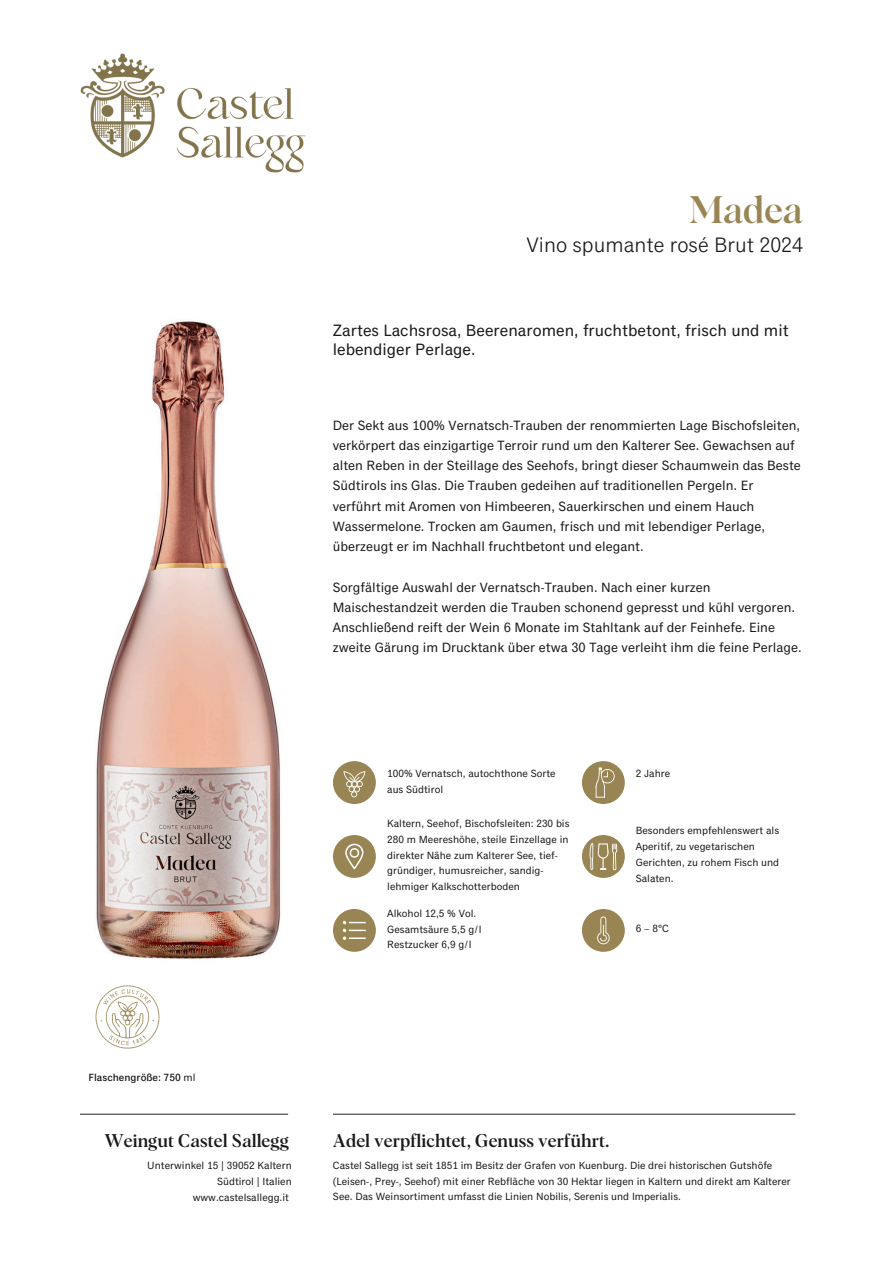
<style>
.page{position:relative;width:894px;height:1264px;background:#fff}
.page>*{position:absolute;margin:0;border:0;box-sizing:border-box;transform-origin:0 0}
.t1{font:500 37.5px "Albra Display";color:#998554}
.t2{font:21px "Classic Grotesque Pro";color:#1a1a19}
.t3{font:500 18px "Albra";color:#1a1a19}
.t4{font:16.5px/19.2px "Classic Grotesque Pro";color:#1a1a19}
.t5{font:13.5px/20.2px "Classic Grotesque Pro";color:#1a1a19}
.t6{font:10.5px/15.8px "Classic Grotesque Pro";color:#1a1a19}
.t7{font:500 10.5px "Classic Grotesque Pro";color:#1a1a19}
.s1{font-weight:400}
</style>
<div class="page">
<img style="left:95px;top:985px;width:65px;height:64px">
<img style="left:96px;top:321px;width:185px;height:638px">
<img style="left:80px;top:53px;width:226px;height:120px">
<hr style="left:80px;top:1113px;width:208px;height:1px;background:#3d3935">
<hr style="left:333px;top:1113px;width:462px;height:1px;background:#3d3935">
<div style="left:333px;top:835px;width:43px;height:42px;background:#998554;border-radius:50%"></div>
<svg style="left:345px;top:843px;width:18px;height:26px"></svg>
<div style="left:333px;top:909px;width:43px;height:42px;background:#998554;border-radius:50%"></div>
<svg style="left:342px;top:920px;width:24px;height:20px"></svg>
<div style="left:333px;top:761px;width:43px;height:43px;background:#998554;border-radius:50%"></div>
<svg style="left:343px;top:771px;width:22px;height:26px"></svg>
<div style="left:581px;top:761px;width:43px;height:43px;background:#998554;border-radius:50%"></div>
<svg style="left:595px;top:767px;width:19px;height:30px"></svg>
<div style="left:581px;top:909px;width:43px;height:42px;background:#998554;border-radius:50%"></div>
<svg style="left:597px;top:916px;width:12px;height:28px"></svg>
<div style="left:581px;top:835px;width:43px;height:42px;background:#998554;border-radius:50%"></div>
<svg style="left:589px;top:842px;width:28px;height:28px"></svg>
<p class="t1" style="left:688px;top:193px;width:115px">Madea</p>
<h6 class="t2" style="left:526px;top:231px;width:278px">Vino spumante rosé Brut 2024</h6>
<p class="t4" style="left:333px;top:321px;width:457px">Zartes Lachsrosa, Beerenaromen, fruchtbetont, frisch und mit lebendiger Perlage.</p>
<h5 class="t5" style="left:333px;top:415px;width:469px">Der Sekt aus 100% Vernatsch-Trauben der renommierten Lage Bischofsleiten, verkörpert das einzigartige Terroir rund um den Kalterer See. Gewachsen auf alten Reben in der Steillage des Seehofs, bringt dieser Schaumwein das Beste Südtirols ins Glas. Die Trauben gedeihen auf traditionellen Pergeln. Er verführt mit Aromen von Himbeeren, Sauerkirschen und einem Hauch Wassermelone. Trocken am Gaumen, frisch und mit lebendiger Perlage, überzeugt er im Nachhall fruchtbetont und elegant.</h5>
<h5 class="t5" style="left:333px;top:577px;width:470px">Sorgfältige Auswahl der Vernatsch-Trauben. Nach einer kurzen Maischestandzeit werden die Trauben schonend gepresst und kühl vergoren.<br>Anschließend reift der Wein 6 Monate im Stahltank auf der Feinhefe. Eine zweite Gärung im Drucktank über etwa 30 Tage verleiht ihm die feine Perlage.</h5>
<h3 class="t6" style="left:387px;top:766px;width:170px">100% Vernatsch, autochthone Sorte aus Südtirol</h3>
<p class="t6" style="left:387px;top:816px;width:184px">Kaltern, Seehof, Bischofsleiten: 230 bis 280 m Meereshöhe, steile Einzellage in direkter Nähe zum Kalterer See, tief&shy;gründiger, humusreicher, sandig&shy;lehmiger Kalkschotterboden</p>
<h3 class="t6" style="left:635px;top:823px;width:145px">Besonders empfehlenswert als<br>Aperitif, zu vegetarischen<br>Gerichten, zu rohem Fisch und<br>Salaten.</h3>
<p class="t6" style="left:635px;top:766px;width:36px">2 Jahre</p>
<p class="t6" style="left:387px;top:905px;width:90px">Alkohol 12,5 % Vol.</p>
<p class="t6" style="left:387px;top:921px;width:96px">Gesamtsäure 5,5 g/l</p>
<p class="t6" style="left:387px;top:937px;width:86px">Restzucker 6,9 g/l</p>
<p class="t6" style="left:635px;top:920px;width:35px">6 – 8°C</p>
<p class="t7" style="left:88px;top:1070px;width:108px">Flaschengröße: 750 <span class="s1">ml</span></p>
<h2 class="t3" style="left:104px;top:1132px;width:186px">Weingut Castel Sallegg</h2>
<h4 class="t3" style="left:333px;top:1132px;width:278px">Adel verpflichtet, Genuss verführt.</h4>
<p class="t6" style="left:147px;top:1157px;width:146px;text-align:right">Unterwinkel 15 | 39052 Kaltern<br>Südtirol | Italien www.castelsallegg.it</p>
<h1 class="t6" style="left:333px;top:1157px;width:459px">Castel Sallegg ist seit 1851 im Besitz der Grafen von Kuenburg. Die drei historischen Gutshöfe (Leisen-, Prey-, Seehof) mit einer Rebfläche von 30 Hektar liegen in Kaltern und direkt am Kalterer<br>See. Das Weinsortiment umfasst die Linien Nobilis, Serenis und Imperialis.</h1>
</div>
